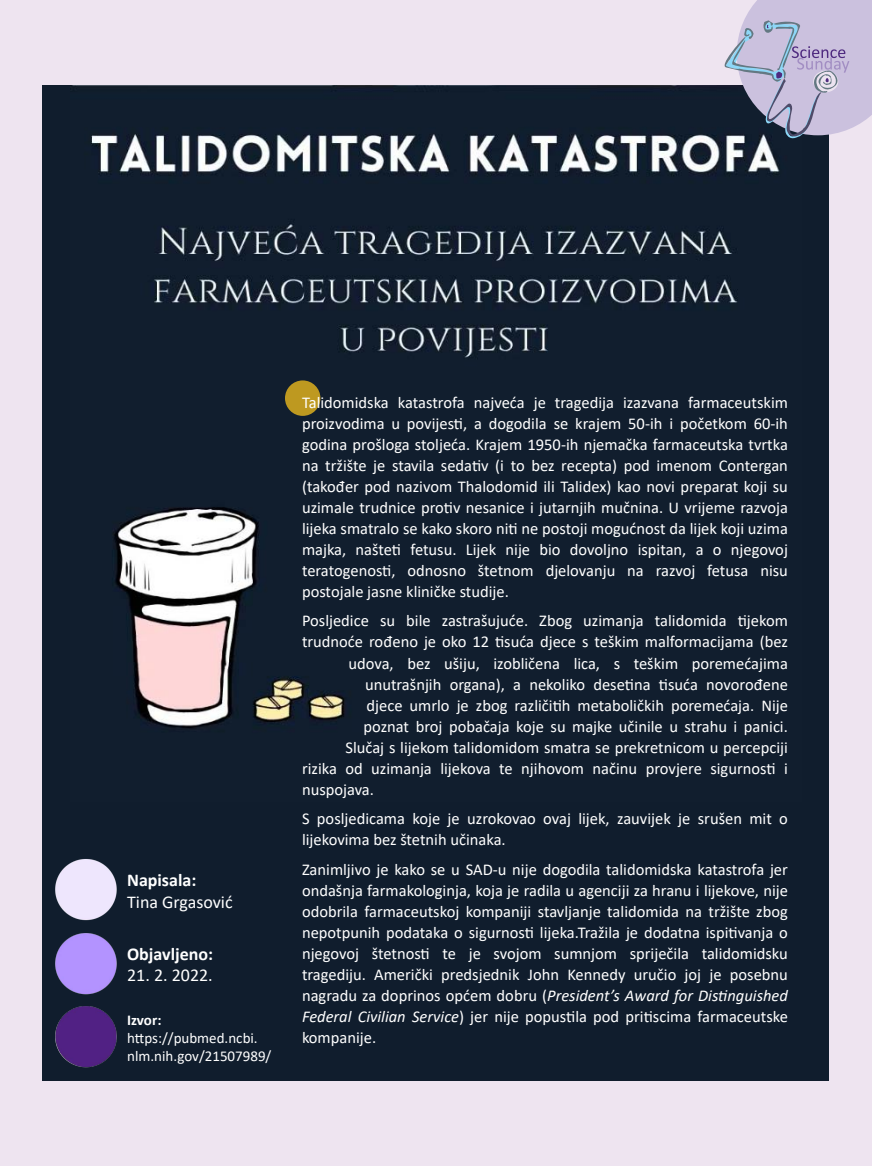
<style>
.page{position:relative;width:872px;height:1166px;background:#fff}
.page>*{position:absolute;margin:0;border:0;box-sizing:border-box;transform-origin:0 0}
.napisala_objavljeno{font:18px/21.6px "Calibri";color:#fff}
.napisala_objavljeno-2{font:700 18px "Calibri";color:#fff}
.osnovni{font:16.5px/21px "Calibri";color:#fff;text-align:justify}
.izvor{font:15px/18px "Calibri";color:#fff}
.s1{font-weight:700}
.s2{font-style:italic}
</style>
<div class="page">
<div style="left:0;top:0;width:872px;height:1165px;background:#eee4f0"></div>
<div style="left:43px;top:85px;width:786px;height:995px;background:#101d2d"></div>
<img style="left:72px;top:85px;width:708px;height:644px">
<svg style="left:724px;top:0;width:148px;height:140px"></svg>
<div style="left:285px;top:380px;width:35px;height:36px;background:#be9920;border-radius:50%"></div>
<img style="left:42px;top:846px;width:75px;height:234px">
<p class="napisala_objavljeno" style="left:127px;top:868px;width:107px"><span class="s1">Napisala:<br></span>Tina Grgasović</p>
<p class="napisala_objavljeno-2" style="left:127px;top:940px;width:87px">Objavljeno:</p>
<p class="napisala_objavljeno" style="left:127px;top:963px;width:87px">21. 2. 2022.</p>
<p class="izvor" style="left:127px;top:1009px;width:146px"><span class="s1">Izvor: </span>https://pubmed.ncbi. nlm.nih.gov/21507989/</p>
<p class="osnovni" style="left:302px;top:391px;width:487px">Talidomidska katastrofa najveća je tragedija izazvana farmaceutskim proizvodima u povijesti, a dogodila se krajem 50-ih i početkom 60-ih godina prošloga stoljeća. Krajem 1950-ih njemačka farmaceutska tvrtka na tržište je stavila sedativ (i to bez recepta) pod imenom Contergan (također pod nazivom Thalodomid ili Talidex) kao novi preparat koji su uzimale trudnice protiv nesanice i jutarnjih mučnina. U vrijeme razvoja lijeka smatralo se kako skoro niti ne postoji mogućnost da lijek koji uzima majka, našteti fetusu. Lijek nije bio dovoljno ispitan, a o njegovoj teratogenosti, odnosno štetnom djelovanju na razvoj fetusa nisu postojale jasne kliničke studije.</p>
<p class="osnovni" style="left:302px;top:610px;width:487px">Posljedice su bile zastrašujuće. Zbog uzimanja talidomida tijekom</p>
<p class="osnovni" style="left:302px;top:631px;width:487px">trudnoće rođeno je oko 12 tisuća djece s teškim malformacijama (bez</p>
<p class="osnovni" style="left:348px;top:652px;width:441px">udova, bez ušiju, izobličena lica, s teškim poremećajima</p>
<p class="osnovni" style="left:365px;top:673px;width:424px">unutrašnjih organa), a nekoliko desetina tisuća novorođene</p>
<p class="osnovni" style="left:366px;top:694px;width:423px">djece umrlo je zbog različitih metaboličkih poremećaja. Nije</p>
<p class="osnovni" style="left:363px;top:715px;width:426px">poznat broj pobačaja koje su majke učinile u strahu i panici.</p>
<p class="osnovni" style="left:345px;top:736px;width:444px">Slučaj s lijekom talidomidom smatra se prekretnicom u percepciji</p>
<p class="osnovni" style="left:302px;top:757px;width:487px">rizika od uzimanja lijekova te njihovom načinu provjere sigurnosti i</p>
<p class="osnovni" style="left:302px;top:778px;width:74px">nuspojava.</p>
<p class="osnovni" style="left:302px;top:807px;width:487px">S posljedicama koje je uzrokovao ovaj lijek, zauvijek je srušen mit o lijekovima bez štetnih učinaka.</p>
<p class="osnovni" style="left:302px;top:858px;width:487px">Zanimljivo je kako se u SAD-u nije dogodila talidomidska katastrofa jer ondašnja farmakologinja, koja je radila u agenciji za hranu i lijekove, nije odobrila farmaceutskoj kompaniji stavljanje talidomida na tržište zbog nepotpunih podataka o sigurnosti lijeka.Tražila je dodatna ispitivanja o njegovoj štetnosti te je svojom sumnjom spriječila talidomidsku tragediju. Američki predsjednik John Kennedy uručio joj je posebnu nagradu za doprinos općem dobru (<span class="s2">President’s Award for Distinguished Federal Civilian Service</span>) jer nije popustila pod pritiscima farmaceutske kompanije.</p>
</div>
